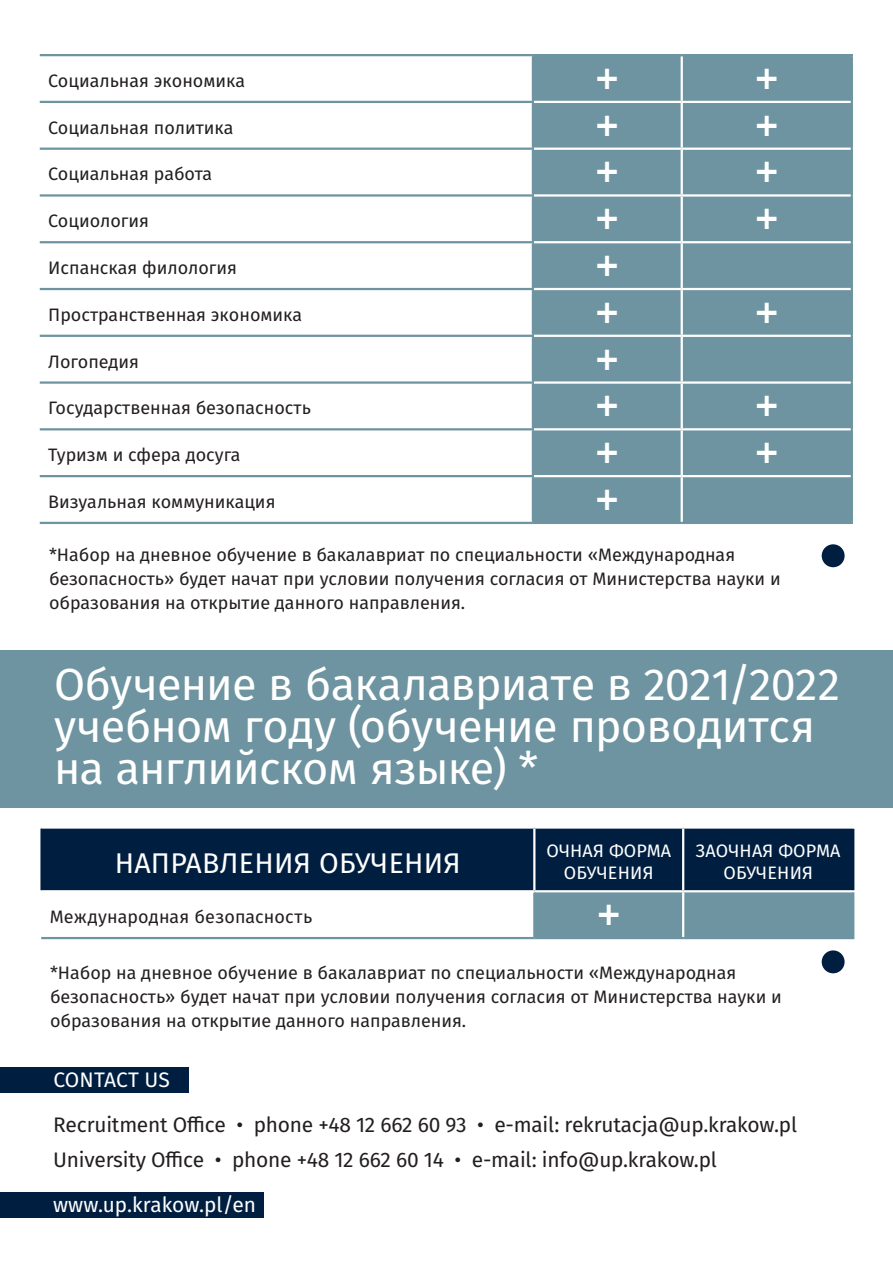
<style>
.page{position:relative;width:893px;height:1263px;background:#fff}
.page>*{position:absolute;margin:0;border:0;box-sizing:border-box;transform-origin:0 0}
.t1{font:45px/42px "Fira Sans";letter-spacing:-.015em;color:#fff}
.t2{font:28.5px "Fira Sans";letter-spacing:.01em;color:#fff}
.t3{font:21px "Fira Sans";letter-spacing:-.01em;color:#231f20}
.t4{font:21px "Fira Sans";color:#fff}
.t5{font:18px/24px "Fira Sans";color:#231f20}
.t6{font:18px/21.6px "Fira Sans";letter-spacing:.01em;color:#fff;text-align:center}
</style>
<div class="page">
<div style="left:534px;top:56px;width:317px;height:466px;background:#6d94a0"></div>
<hr style="left:40px;top:54px;width:493px;height:2px;background:#6d94a0">
<hr style="left:532px;top:56px;width:2px;height:45px;background:#6d94a0">
<hr style="left:851px;top:56px;width:2px;height:46px;background:#6d94a0">
<hr style="left:40px;top:101px;width:494px;height:2px;background:#6d94a0">
<hr style="left:532px;top:103px;width:2px;height:45px;background:#6d94a0">
<hr style="left:851px;top:102px;width:2px;height:47px;background:#6d94a0">
<hr style="left:40px;top:148px;width:494px;height:2px;background:#6d94a0">
<hr style="left:532px;top:150px;width:2px;height:44px;background:#6d94a0">
<hr style="left:851px;top:149px;width:2px;height:46px;background:#6d94a0">
<hr style="left:40px;top:194px;width:494px;height:3px;background:#6d94a0">
<hr style="left:532px;top:197px;width:2px;height:44px;background:#6d94a0">
<hr style="left:851px;top:195px;width:2px;height:47px;background:#6d94a0">
<hr style="left:40px;top:241px;width:494px;height:2px;background:#6d94a0">
<hr style="left:532px;top:243px;width:2px;height:45px;background:#6d94a0">
<hr style="left:851px;top:242px;width:2px;height:47px;background:#6d94a0">
<hr style="left:40px;top:288px;width:494px;height:2px;background:#6d94a0">
<hr style="left:532px;top:290px;width:2px;height:45px;background:#6d94a0">
<hr style="left:851px;top:289px;width:2px;height:47px;background:#6d94a0">
<hr style="left:40px;top:335px;width:494px;height:2px;background:#6d94a0">
<hr style="left:532px;top:337px;width:2px;height:44px;background:#6d94a0">
<hr style="left:851px;top:336px;width:2px;height:47px;background:#6d94a0">
<hr style="left:40px;top:381px;width:494px;height:3px;background:#6d94a0">
<hr style="left:532px;top:384px;width:2px;height:44px;background:#6d94a0">
<hr style="left:851px;top:383px;width:2px;height:46px;background:#6d94a0">
<hr style="left:40px;top:428px;width:494px;height:2px;background:#6d94a0">
<hr style="left:532px;top:430px;width:2px;height:45px;background:#6d94a0">
<hr style="left:851px;top:429px;width:2px;height:47px;background:#6d94a0">
<hr style="left:40px;top:475px;width:494px;height:2px;background:#6d94a0">
<hr style="left:532px;top:477px;width:2px;height:45px;background:#6d94a0">
<hr style="left:851px;top:476px;width:2px;height:46px;background:#6d94a0">
<hr style="left:40px;top:522px;width:493px;height:2px;background:#6d94a0">
<hr style="left:533px;top:522px;width:149px;height:2px;background:#6d94a0">
<hr style="left:682px;top:522px;width:171px;height:2px;background:#6d94a0">
<hr style="left:681px;top:56px;width:2px;height:45px;background:#fff">
<hr style="left:534px;top:101px;width:148px;height:2px;background:#fff">
<hr style="left:682px;top:101px;width:169px;height:2px;background:#fff">
<hr style="left:681px;top:103px;width:2px;height:45px;background:#fff">
<hr style="left:534px;top:148px;width:148px;height:2px;background:#fff">
<hr style="left:682px;top:148px;width:169px;height:2px;background:#fff">
<hr style="left:681px;top:150px;width:2px;height:44px;background:#fff">
<hr style="left:534px;top:194px;width:148px;height:3px;background:#fff">
<hr style="left:682px;top:194px;width:169px;height:3px;background:#fff">
<hr style="left:681px;top:197px;width:2px;height:44px;background:#fff">
<hr style="left:534px;top:241px;width:148px;height:2px;background:#fff">
<hr style="left:682px;top:241px;width:169px;height:2px;background:#fff">
<hr style="left:681px;top:243px;width:2px;height:45px;background:#fff">
<hr style="left:534px;top:288px;width:148px;height:2px;background:#fff">
<hr style="left:682px;top:288px;width:169px;height:2px;background:#fff">
<hr style="left:681px;top:290px;width:2px;height:45px;background:#fff">
<hr style="left:534px;top:335px;width:148px;height:2px;background:#fff">
<hr style="left:682px;top:335px;width:169px;height:2px;background:#fff">
<hr style="left:681px;top:337px;width:2px;height:44px;background:#fff">
<hr style="left:681px;top:384px;width:2px;height:44px;background:#fff">
<hr style="left:681px;top:430px;width:2px;height:45px;background:#fff">
<hr style="left:681px;top:477px;width:2px;height:45px;background:#fff">
<hr style="left:534px;top:381px;width:148px;height:3px;background:#fff">
<hr style="left:682px;top:381px;width:169px;height:3px;background:#fff">
<hr style="left:534px;top:428px;width:148px;height:2px;background:#fff">
<hr style="left:682px;top:428px;width:169px;height:2px;background:#fff">
<hr style="left:534px;top:475px;width:148px;height:2px;background:#fff">
<hr style="left:682px;top:475px;width:169px;height:2px;background:#fff">
<hr style="left:533px;top:54px;width:149px;height:2px;background:#6d94a0">
<hr style="left:682px;top:54px;width:171px;height:2px;background:#6d94a0">
<div style="left:822px;top:544px;width:23px;height:23px;background:#001f40;border-radius:50%"></div>
<div style="left:822px;top:950px;width:23px;height:23px;background:#001f40;border-radius:50%"></div>
<div style="left:1px;top:651px;width:892px;height:157px;background:#6d94a0"></div>
<div style="left:42px;top:829px;width:810px;height:61px;background:#001f40"></div>
<hr style="left:534px;top:937px;width:149px;height:2px;background:#6d94a0">
<hr style="left:683px;top:937px;width:171px;height:2px;background:#6d94a0">
<hr style="left:533px;top:829px;width:2px;height:61px;background:#fff">
<hr style="left:682px;top:829px;width:2px;height:61px;background:#fff">
<hr style="left:852px;top:829px;width:2px;height:61px;background:#001f40">
<hr style="left:533px;top:892px;width:2px;height:45px;background:#6d94a0">
<hr style="left:852px;top:892px;width:2px;height:45px;background:#6d94a0">
<hr style="left:41px;top:937px;width:493px;height:2px;background:#6d94a0">
<hr style="left:40px;top:829px;width:2px;height:61px;background:#001f40">
<div style="left:0;top:1067px;width:188px;height:26px;background:#001f40"></div>
<div style="left:0;top:1192px;width:264px;height:26px;background:#001f40"></div>
<svg style="left:598px;top:69px;width:19px;height:20px"></svg>
<svg style="left:757px;top:69px;width:19px;height:20px"></svg>
<svg style="left:598px;top:116px;width:19px;height:20px"></svg>
<svg style="left:757px;top:116px;width:19px;height:20px"></svg>
<svg style="left:598px;top:163px;width:19px;height:19px"></svg>
<svg style="left:757px;top:163px;width:19px;height:19px"></svg>
<svg style="left:598px;top:209px;width:19px;height:20px"></svg>
<svg style="left:757px;top:209px;width:19px;height:20px"></svg>
<svg style="left:598px;top:256px;width:19px;height:20px"></svg>
<svg style="left:598px;top:303px;width:19px;height:20px"></svg>
<svg style="left:757px;top:303px;width:19px;height:20px"></svg>
<svg style="left:598px;top:350px;width:19px;height:20px"></svg>
<svg style="left:598px;top:397px;width:19px;height:19px"></svg>
<svg style="left:757px;top:397px;width:19px;height:19px"></svg>
<svg style="left:598px;top:443px;width:19px;height:20px"></svg>
<svg style="left:757px;top:443px;width:19px;height:20px"></svg>
<svg style="left:598px;top:490px;width:19px;height:20px"></svg>
<div style="left:534px;top:891px;width:319px;height:47px;background:#6d94a0"></div>
<p class="t5" style="left:48px;top:68px;width:198px">Социальная экономика</p>
<p class="t5" style="left:48px;top:115px;width:187px">Социальная политика</p>
<p class="t5" style="left:48px;top:162px;width:165px">Социальная работа</p>
<p class="t5" style="left:48px;top:208px;width:102px">Социология</p>
<p class="t5" style="left:48px;top:255px;width:190px">Испанская филология</p>
<p class="t5" style="left:48px;top:302px;width:256px">Пространственная экономика</p>
<p class="t5" style="left:48px;top:349px;width:92px">Логопедия</p>
<p class="t5" style="left:48px;top:396px;width:264px">Государственная безопасность</p>
<p class="t5" style="left:48px;top:442px;width:194px">Туризм и сфера досуга</p>
<p class="t5" style="left:48px;top:489px;width:229px">Визуальная коммуникация</p>
<p class="t5" style="left:49px;top:542px;width:733px">*Набор на дневное обучение в бакалавриат по специальности «Международная безопасность» будет начат при условии получения согласия от Министерства науки и образования на открытие данного направления.</p>
<p class="t1" style="left:54px;top:662px;width:787px">Обучение в бакалавриате в 2021/2022 учебном году (обучение проводится</p>
<p class="t1" style="left:54px;top:746px;width:486px">на английском языке) *</p>
<p class="t2" style="left:115px;top:841px;width:348px">НАПРАВЛЕНИЯ ОБУЧЕНИЯ</p>
<p class="t6" style="left:546px;top:839px;width:126px">ОЧНАЯ ФОРМА<br>ОБУЧЕНИЯ</p>
<p class="t6" style="left:696px;top:839px;width:146px">ЗАОЧНАЯ ФОРМА<br>ОБУЧЕНИЯ</p>
<p class="t5" style="left:50px;top:904px;width:264px">Международная безопасность</p>
<p class="t5" style="left:50px;top:960px;width:733px">*Набор на дневное обучение в бакалавриат по специальности «Международная безопасность» будет начат при условии получения согласия от Министерства науки и образования на открытие данного направления.</p>
<p class="t4" style="left:53px;top:1064px;width:118px">CONTACT US</p>
<p class="t3" style="left:53px;top:1109px;width:745px">Recruitment Office • phone +48 12 662 60 93 • e-mail: rekrutacja@up.krakow.pl</p>
<p class="t3" style="left:53px;top:1144px;width:665px">University Office • phone +48 12 662 60 14 • e-mail: info@up.krakow.pl</p>
<p class="t4" style="left:53px;top:1189px;width:204px">www.up.krakow.pl/en</p>
</div>
